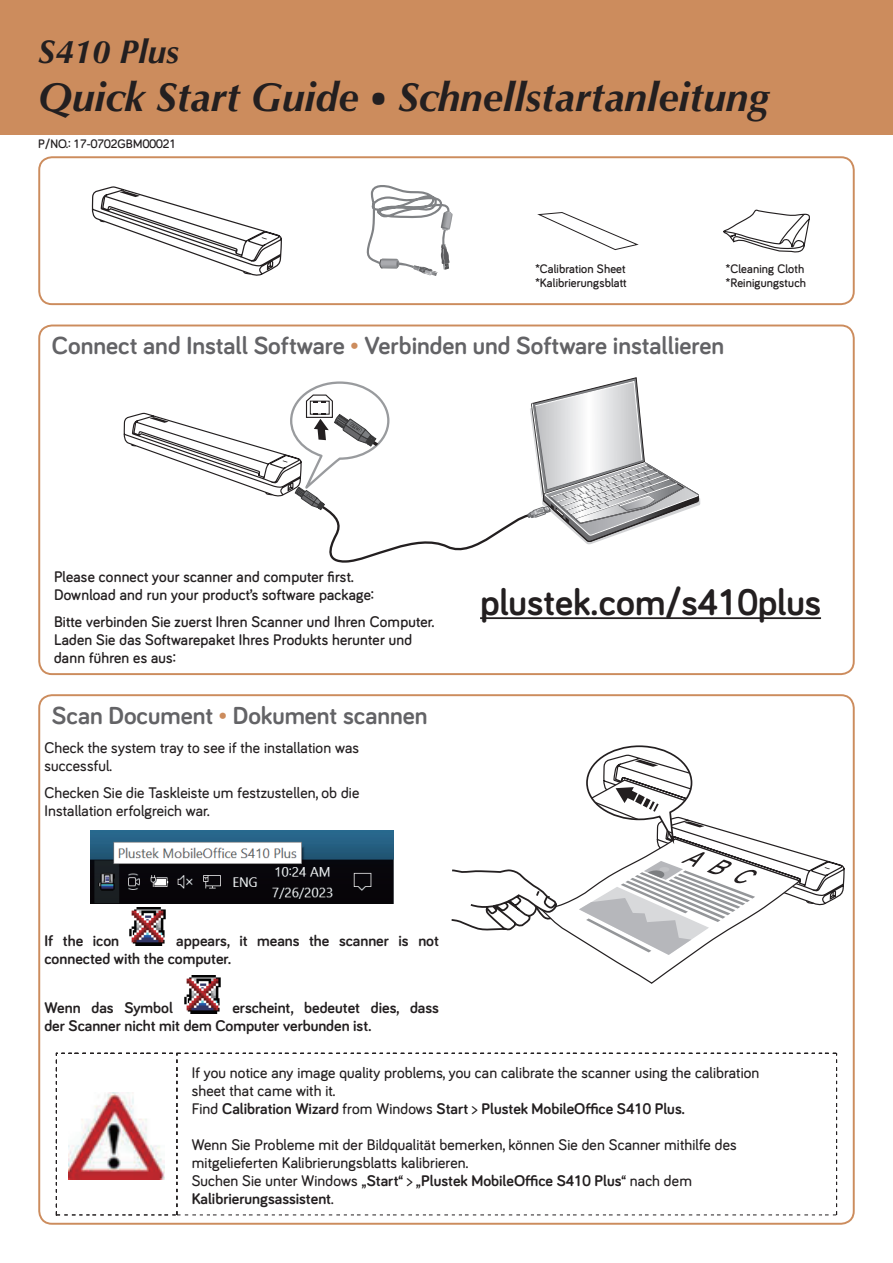
<style>
.page{position:relative;width:893px;height:1263px;background:#fff}
.page>*{position:absolute;margin:0;border:0;box-sizing:border-box;transform-origin:0 0}
.t1{font:italic 700 40.5px "Optima";color:#231f20}
.t2{font:700 36px "Helvetica Neue";color:#231f20}
.t3{font:italic 700 33px "Optima";color:#231f20}
.t4{font:700 24px "Helvetica Neue";color:#636366}
.t5{font:15px/18px "Helvetica Neue";color:#231f20}
.t6{font:500 15px/18px "Helvetica Neue";color:#231f20}
.t7{font:700 15px/18px "Helvetica Neue";color:#231f20}
.t8{font:500 12px/14.4px "Helvetica Neue";color:#231f20}
.s1{font-family:"Helvetica Neue";font-weight:500;font-style:normal}
.s2{font-family:"Myriad";color:#cc8c5d}
.s3{font-weight:700}
</style>
<div class="page">
<div style="left:38px;top:156px;width:817px;height:149px;border:2px solid #cc8c5d;border-radius:13px"></div>
<svg style="left:92px;top:186px;width:190px;height:90px"></svg>
<svg style="left:366px;top:185px;width:87px;height:91px"></svg>
<svg style="left:723px;top:209px;width:87px;height:44px"></svg>
<svg style="left:538px;top:212px;width:101px;height:38px"></svg>
<svg style="left:124px;top:377px;width:576px;height:186px"></svg>
<div style="left:38px;top:324px;width:817px;height:351px;border:2px solid #cc8c5d;border-radius:13px"></div>
<img style="left:90px;top:831px;width:303px;height:73px">
<img style="left:129px;top:908px;width:37px;height:37px">
<img style="left:184px;top:975px;width:37px;height:38px">
<div style="left:0;top:0;width:893px;height:135px;background:#cc8c5d"></div>
<svg style="left:452px;top:745px;width:393px;height:239px"></svg>
<hr style="left:480px;top:617px;width:341px;height:2px;background:#231f20">
<svg style="left:56px;top:1053px;width:781px;height:162px"></svg>
<img style="left:69px;top:1093px;width:96px;height:86px">
<h3 class="t3" style="left:38px;top:32px;width:142px">S410 Plus</h3>
<h1 class="t1" style="left:38px;top:73px;width:733px">Quick Start Guide <span class="s1">•</span> Schnellstartanleitung</h1>
<p class="t8" style="left:38px;top:136px;width:139px">P/NO.: 17-0702GBM00021</p>
<p class="t8" style="left:535px;top:261px;width:93px">*Calibration Sheet *Kalibrierungsblatt</p>
<p class="t8" style="left:726px;top:261px;width:82px">*Cleaning Cloth *Reinigungstuch</p>
<h3 class="t4" style="left:52px;top:327px;width:674px">Connect and Install Software <span class="s2">•</span> Verbinden und Software installieren</h3>
<p class="t6" style="left:54px;top:567px;width:321px">Please connect your scanner and computer first.<br>Download and run your product’s software package:</p>
<p class="t6" style="left:54px;top:612px;width:382px">Bitte verbinden Sie zuerst Ihren Scanner und Ihren Computer.<br>Laden Sie das Softwarepaket Ihres Produkts herunter und dann führen es aus:</p>
<h3 class="t4" style="left:52px;top:696px;width:377px">Scan Document <span class="s2">•</span> Dokument scannen</h3>
<p class="t5" style="left:44px;top:739px;width:316px">Check the system tray to see if the installation was successful.</p>
<p class="t5" style="left:44px;top:784px;width:316px">Checken Sie die Taskleiste um festzustellen, ob die<br>Installation erfolgreich war.</p>
<h2 class="t2" style="left:480px;top:573px;width:342px">plustek.com/s410plus</h2>
<p class="t7" style="left:44px;top:931px;width:396px;text-indent:132px">appears, it means the scanner is not connected with the computer.</p>
<p class="t7" style="left:44px;top:999px;width:130px">Wenn das Symbol</p>
<p class="t7" style="left:44px;top:931px;width:76px">If the icon</p>
<p class="t7" style="left:44px;top:999px;width:396px;text-indent:188px">erscheint, bedeutet dies, dass der Scanner nicht mit dem Computer verbunden ist.</p>
<p class="t5" style="left:192px;top:1064px;width:569px">If you notice any image quality problems, you can calibrate the scanner using the calibration sheet that came with it.<br>Find <span class="s3">Calibration Wizard</span> from Windows <span class="s3">Start</span> &gt; <span class="s3">Plustek MobileOffice S410 Plus.</span></p>
<p class="t5" style="left:192px;top:1136px;width:547px">Wenn Sie Probleme mit der Bildqualität bemerken, können Sie den Scanner mithilfe des mitgelieferten Kalibrierungsblatts kalibrieren.<br>Suchen Sie unter Windows „<span class="s3">Start</span>“ &gt; „<span class="s3">Plustek MobileOffice S410 Plus</span>“ nach dem <span class="s3">Kalibrierungsassistent</span>.</p>
</div>
